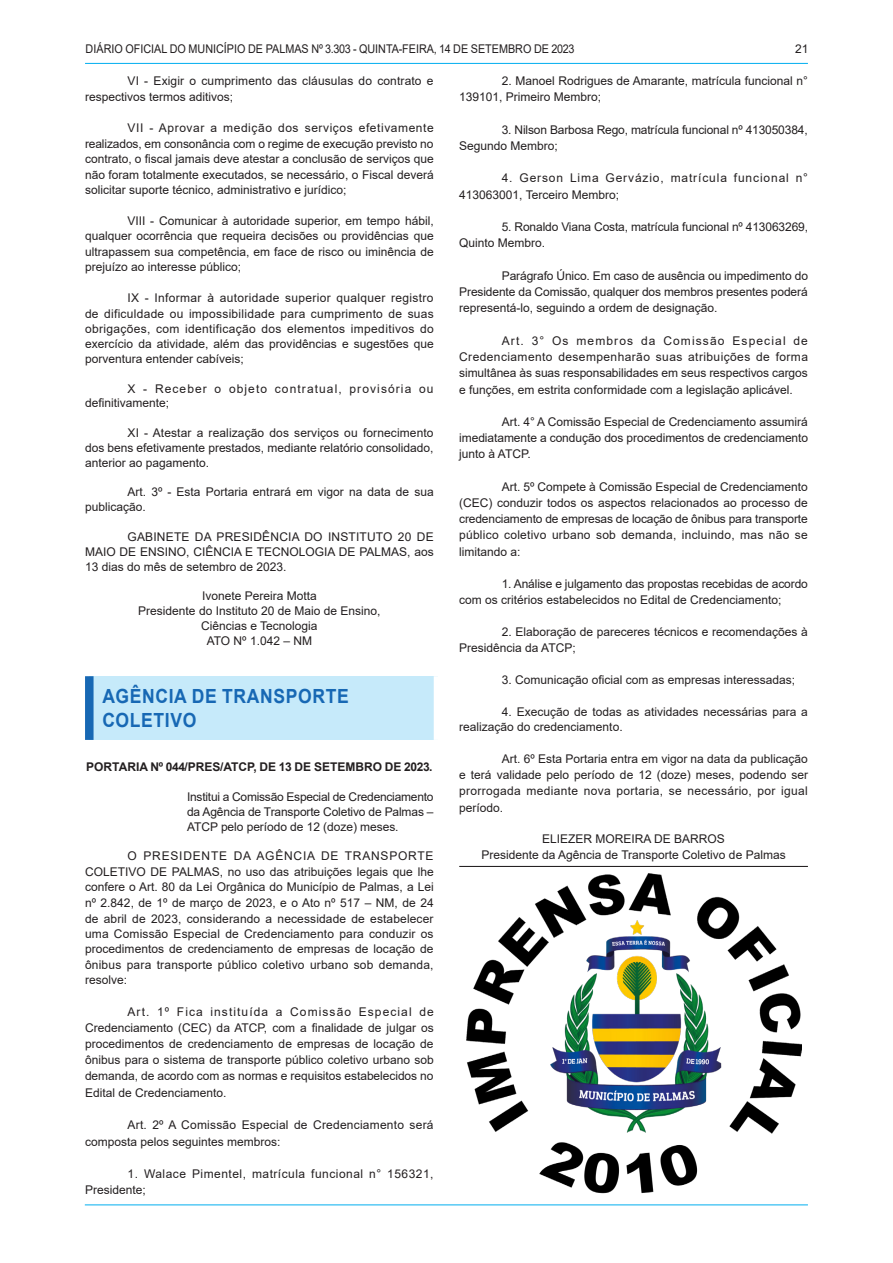
<style>
.page{position:relative;width:893px;height:1263px;background:#fff}
.page>*{position:absolute;margin:0;border:0;box-sizing:border-box;transform-origin:0 0}
.CHANCELA{font:700 19.5px/24px "Arial";letter-spacing:.035em;color:#1768b4;scale:.9 1}
.TEXTO{font:12px/16.2px "Arial";color:#231f20;text-align:justify}
.ASSINATURA{font:12px "Arial";color:#231f20}
.EMENTA{font:12px/14.9px "Arial";letter-spacing:-.01em;color:#231f20;text-align:justify}
.TEXTO-2{font:12px/16.8px "Arial";letter-spacing:.02em;color:#231f20}
.TEXTO-3{font:12px "Arial";color:#231f20;scale:.9 1}
.TEXTO-4{font:12px/16.2px "Arial";letter-spacing:.075em;color:#231f20}
.TEXTO-5{font:12px/14.9px "Arial";letter-spacing:.09em;color:#231f20}
.TEXTO-6{font:12px/15.8px "Arial";letter-spacing:.04em;color:#231f20}
.TITULO{font:700 12px "Arial";color:#231f20}
</style>
<div class="page">
<hr style="left:85px;top:1204px;width:723px;height:1px;background:#00aeef">
<hr style="left:85px;top:63px;width:723px;height:1px;background:#00aeef">
<div style="left:89px;top:676px;width:349px;height:64px;background:#c6eafa"></div>
<div style="left:85px;top:676px;width:9px;height:64px;background:#1768b4"></div>
<div style="left:434px;top:676px;width:8px;height:64px;background:#fff"></div>
<img style="left:466px;top:873px;width:335px;height:321px">
<hr style="left:459px;top:866px;width:349px;height:1px;background:#231f20">
<p class="TEXTO-3" style="left:86px;top:40px;width:545px">DIÁRIO OFICIAL DO MUNICÍPIO DE PALMAS Nº 3.303 - QUINTA-FEIRA, 14 DE SETEMBRO DE 2023</p>
<p class="TEXTO" style="left:795px;top:40px;width:15px">21</p>
<p class="TEXTO" style="left:85px;top:73px;width:350px;line-height:15.6px;text-indent:43px">VI - Exigir o cumprimento das cláusulas do contrato e respectivos termos aditivos;</p>
<p class="TEXTO" style="left:85px;top:120px;width:350px;line-height:15.5px;text-indent:43px">VII - Aprovar a medição dos serviços efetivamente realizados, em consonância com o regime de execução previsto no contrato, o fiscal jamais deve atestar a conclusão de serviços que não foram totalmente executados, se necessário, o Fiscal deverá solicitar suporte técnico, administrativo e jurídico;</p>
<p class="TEXTO" style="left:85px;top:213px;width:350px;line-height:15.5px;text-indent:43px">VIII - Comunicar à autoridade superior, em tempo hábil, qualquer ocorrência que requeira decisões ou providências que ultrapassem sua competência, em face de risco ou iminência de prejuízo ao interesse público;</p>
<p class="TEXTO" style="left:85px;top:290px;width:350px;line-height:15.1px;text-indent:43px">IX - Informar à autoridade superior qualquer registro de dificuldade ou impossibilidade para cumprimento de suas obrigações, com identificação dos elementos impeditivos do exercício da atividade, além das providências e sugestões que porventura entender cabíveis;</p>
<p class="TEXTO-5" style="left:85px;top:381px;width:350px;text-indent:43px">X - Receber o objeto contratual, provisória ou definitivamente;</p>
<p class="TEXTO" style="left:85px;top:425px;width:350px;line-height:14.9px;text-indent:43px">XI - Atestar a realização dos serviços ou fornecimento dos bens efetivamente prestados, mediante relatório consolidado, anterior ao pagamento.</p>
<p class="TEXTO" style="left:85px;top:485px;width:350px;line-height:14.9px;text-indent:43px">Art. 3º - Esta Portaria entrará em vigor na data de sua publicação.</p>
<p class="TEXTO" style="left:85px;top:529px;width:350px;line-height:14.9px;text-indent:43px">GABINETE DA PRESIDÊNCIA DO INSTITUTO 20 DE MAIO DE ENSINO, CIÊNCIA E TECNOLOGIA DE PALMAS, aos 13 dias do mês de setembro de 2023.</p>
<p class="ASSINATURA" style="left:202px;top:588px;width:116px">Ivonete Pereira Motta</p>
<p class="ASSINATURA" style="left:138px;top:603px;width:244px">Presidente do Instituto 20 de Maio de Ensino,</p>
<p class="ASSINATURA" style="left:201px;top:618px;width:118px">Ciências e Tecnologia</p>
<p class="ASSINATURA" style="left:207px;top:632px;width:107px">ATO Nº 1.042 – NM</p>
<p class="TEXTO" style="left:459px;top:73px;width:350px;text-indent:43px">2. Manoel Rodrigues de Amarante, matrícula funcional n°<br>139101, Primeiro Membro;</p>
<p class="TEXTO" style="left:459px;top:121px;width:350px;text-indent:43px">3. Nilson Barbosa Rego, matrícula funcional nº 413050384,<br>Segundo Membro;</p>
<p class="TEXTO-4" style="left:459px;top:170px;width:350px;text-indent:43px">4. Gerson Lima Gervázio, matrícula funcional n°<br>413063001, Terceiro Membro;</p>
<p class="TEXTO" style="left:459px;top:219px;width:350px;text-indent:43px">5. Ronaldo Viana Costa, matrícula funcional nº 413063269,<br>Quinto Membro.</p>
<p class="TEXTO" style="left:459px;top:267px;width:350px;text-indent:43px">Parágrafo Único. Em caso de ausência ou impedimento do Presidente da Comissão, qualquer dos membros presentes poderá representá-lo, seguindo a ordem de designação.</p>
<p class="TEXTO" style="left:459px;top:332px;width:350px;text-indent:43px">Art. 3° Os membros da Comissão Especial de Credenciamento desempenharão suas atribuições de forma simultânea às suas responsabilidades em seus respectivos cargos e funções, em estrita conformidade com a legislação aplicável.</p>
<p class="TEXTO" style="left:459px;top:414px;width:350px;text-indent:43px">Art. 4° A Comissão Especial de Credenciamento assumirá imediatamente a condução dos procedimentos de credenciamento junto à ATCP.</p>
<p class="TEXTO" style="left:459px;top:478px;width:350px;text-indent:43px">Art. 5º Compete à Comissão Especial de Credenciamento (CEC) conduzir todos os aspectos relacionados ao processo de credenciamento de empresas de locação de ônibus para transporte público coletivo urbano sob demanda, incluindo, mas não se limitando a:</p>
<p class="TEXTO" style="left:459px;top:576px;width:350px;text-indent:43px">1. Análise e julgamento das propostas recebidas de acordo com os critérios estabelecidos no Edital de Credenciamento;</p>
<p class="TEXTO" style="left:459px;top:624px;width:350px;text-indent:43px">2. Elaboração de pareceres técnicos e recomendações à<br>Presidência da ATCP;</p>
<p class="TEXTO" style="left:502px;top:671px;width:295px">3. Comunicação oficial com as empresas interessadas;</p>
<p class="TEXTO" style="left:459px;top:703px;width:350px;text-indent:43px">4. Execução de todas as atividades necessárias para a realização do credenciamento.</p>
<p class="TEXTO" style="left:459px;top:751px;width:350px;text-indent:43px">Art. 6º Esta Portaria entra em vigor na data da publicação e terá validade pelo período de 12 (doze) meses, podendo ser prorrogada mediante nova portaria, se necessário, por igual período.</p>
<p class="ASSINATURA" style="left:542px;top:831px;width:184px">ELIEZER MOREIRA DE BARROS</p>
<p class="ASSINATURA" style="left:481px;top:847px;width:306px">Presidente da Agência de Transporte Coletivo de Palmas</p>
<p class="CHANCELA" style="left:102px;top:684px;width:275px">AGÊNCIA DE TRANSPORTE<br>COLETIVO</p>
<p class="TITULO" style="left:86px;top:758px;width:348px">PORTARIA Nº 044/PRES/ATCP, DE 13 DE SETEMBRO DE 2023.</p>
<p class="EMENTA" style="left:187px;top:789px;width:248px">Institui a Comissão Especial de Credenciamento da Agência de Transporte Coletivo de Palmas – ATCP pelo período de 12 (doze) meses.</p>
<p class="TEXTO" style="left:85px;top:848px;width:350px;line-height:15.5px;text-indent:43px">O PRESIDENTE DA AGÊNCIA DE TRANSPORTE COLETIVO DE PALMAS, no uso das atribuições legais que lhe confere o Art. 80 da Lei Orgânica do Município de Palmas, a Lei nº 2.842, de 1º de março de 2023, e o Ato nº 517 – NM, de 24 de abril de 2023, considerando a necessidade de estabelecer uma Comissão Especial de Credenciamento para conduzir os procedimentos de credenciamento de empresas de locação de ônibus para transporte público coletivo urbano sob demanda, resolve:</p>
<p class="TEXTO" style="left:85px;top:1003px;width:350px;text-indent:43px">Art. 1º Fica instituída a Comissão Especial de Credenciamento (CEC) da ATCP, com a finalidade de julgar os procedimentos de credenciamento de empresas de locação de ônibus para o sistema de transporte público coletivo urbano sob demanda, de acordo com as normas e requisitos estabelecidos no Edital de Credenciamento.</p>
<p class="TEXTO-2" style="left:85px;top:1117px;width:350px;text-indent:43px">Art. 2º A Comissão Especial de Credenciamento será composta pelos seguintes membros:</p>
<p class="TEXTO-6" style="left:85px;top:1166px;width:350px;text-indent:43px">1. Walace Pimentel, matrícula funcional n° 156321,<br>Presidente;</p>
</div>
